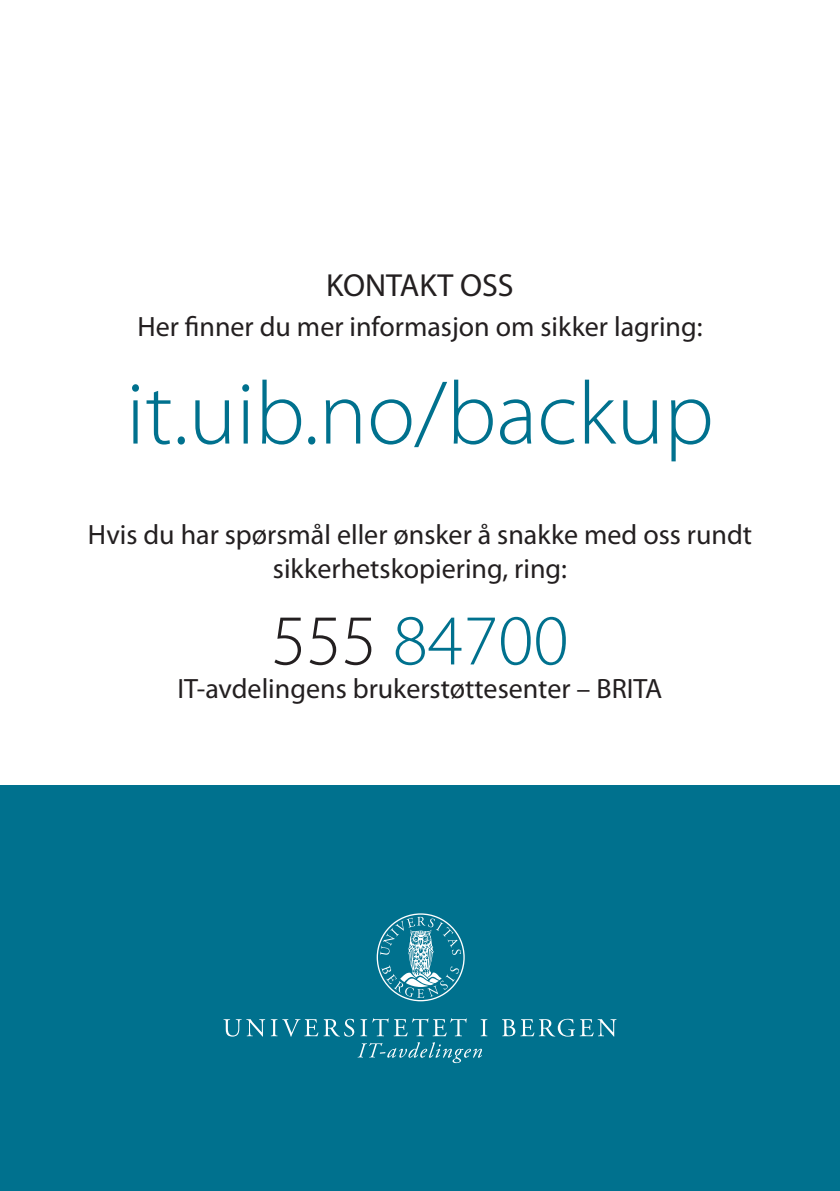
<style>
.page{position:relative;width:840px;height:1191px;background:#fff}
.page>*{position:absolute;margin:0;border:0;box-sizing:border-box;transform-origin:0 0}
.t1{font:300 90px "Myriad Pro";color:#00718e}
.t2{font:300 72px "Myriad Pro";color:#00718e}
.t3{font:32px "Myriad Pro";color:#231f20}
.t4{font:28px/33.6px "Myriad Pro";color:#231f20;text-align:center}
.s1{color:#231f20}
</style>
<div class="page">
<div style="left:0;top:785px;width:839px;height:406px;background:#00718e"></div>
<svg style="left:376px;top:913px;width:88px;height:88px"></svg>
<svg style="left:223px;top:1018px;width:393px;height:18px"></svg>
<svg style="left:357px;top:1042px;width:125px;height:21px"></svg>
<p class="t3" style="left:326px;top:266px;width:189px">KONTAKT OSS</p>
<p class="t4" style="left:137px;top:309px;width:566px">Her finner du mer informasjon om sikker lagring:</p>
<h1 class="t1" style="left:126px;top:359px;width:589px">it.uib.no/backup</h1>
<p class="t4" style="left:88px;top:518px;width:665px">Hvis du har spørsmål eller ønsker å snakke med oss rundt sikkerhetskopiering, ring:</p>
<h2 class="t2" style="left:271px;top:597px;width:298px"><span class="s1">555</span> 84700</h2>
<p class="t4" style="left:177px;top:671px;width:486px">IT-avdelingens brukerstøttesenter – BRITA</p>
</div>
